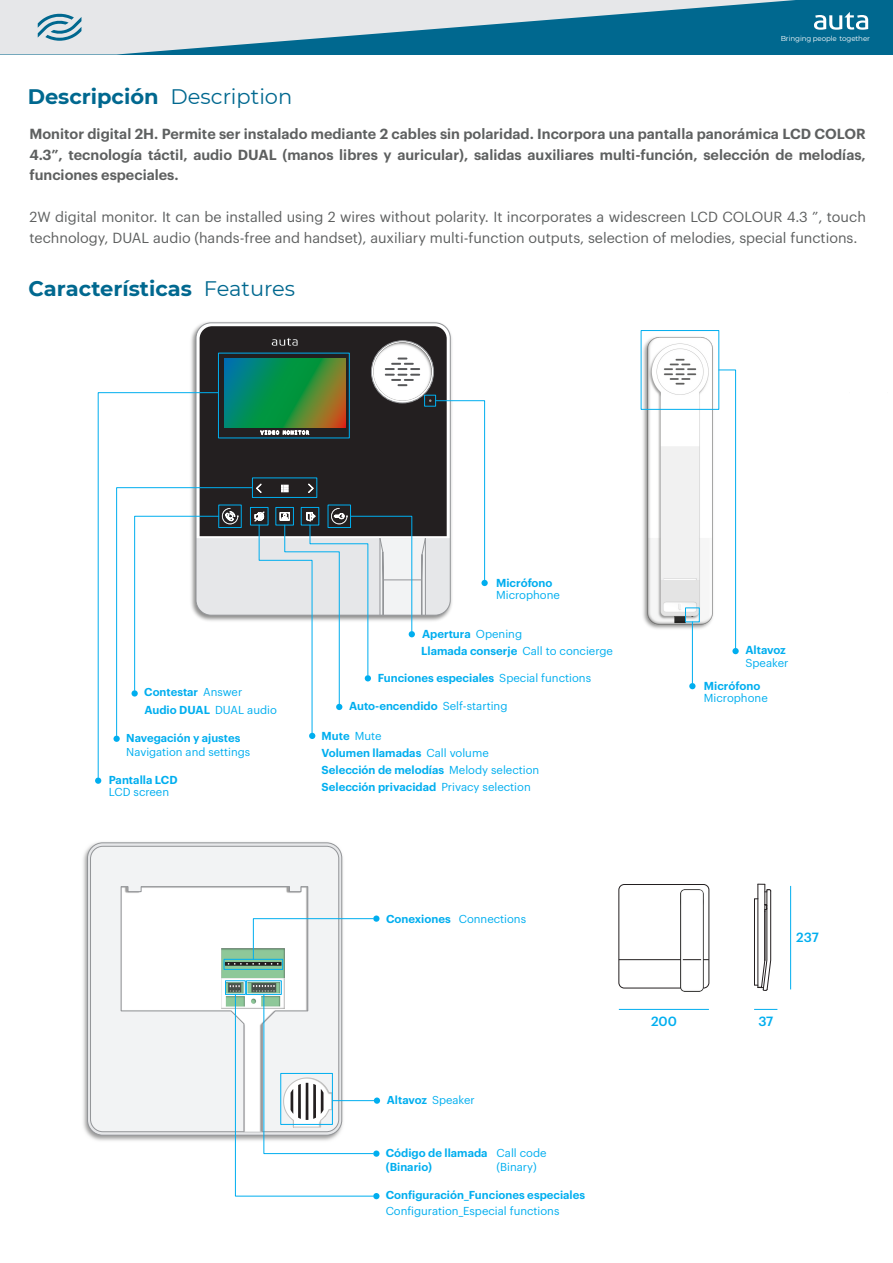
<style>
.page{position:relative;width:893px;height:1263px;background:#fff}
.page>*{position:absolute;margin:0;border:0;box-sizing:border-box;transform-origin:0 0}
.t1{font:700 21px "Montserrat";color:#00688f}
.t2{font:600 14.4px/20.2px "Graphik";color:#5e6060;text-align:justify}
.t3{font:14.4px/20.2px "Graphik";color:#5e6060}
.t4{font:500 13.05px "Graphik";letter-spacing:-.005em;color:#00aeef}
.t5{font:600 11.25px/17.1px "Graphik";color:#00aeef}
.t6{font:11.25px/14px "Graphik";color:#00aeef}
.t7{font:7.2px "Montserrat";letter-spacing:-.015em;color:#fff}
.s1{font-weight:400}
.s2{font-weight:600}
</style>
<div class="page">
<svg style="left:0;top:0;width:893px;height:54px;background:#75a8bd"></svg>
<svg style="left:38px;top:13px;width:43px;height:28px"></svg>
<img style="left:83px;top:842px;width:260px;height:300px">
<div style="left:90px;top:845px;width:249px;height:287px;background:#f2f3f4"></div>
<svg style="left:121px;top:886px;width:187px;height:246px"></svg>
<svg style="left:225px;top:962px;width:56px;height:4px"></svg>
<div style="left:373px;top:915px;width:6px;height:7px;background:#00aeef;border-radius:50%"></div>
<svg style="left:200px;top:326px;width:247px;height:73px;background:#262526"></svg>
<svg style="left:371px;top:341px;width:63px;height:62px"></svg>
<img style="left:224px;top:359px;width:121px;height:40px">
<svg style="left:272px;top:337px;width:26px;height:9px"></svg>
<img style="left:374px;top:343px;width:57px;height:56px">
<svg style="left:385px;top:358px;width:35px;height:28px"></svg>
<div style="left:618px;top:884px;width:91px;height:104px;border:1px solid #231f20;border-radius:5px"></div>
<hr style="left:619px;top:959px;width:90px;height:1px;background:#231f20">
<img style="left:680px;top:889px;width:24px;height:102px">
<svg style="left:683px;top:959px;width:18px;height:1px"></svg>
<img style="left:643px;top:336px;width:70px;height:295px">
<div style="left:641px;top:330px;width:78px;height:80px;border:1px solid #00aeef"></div>
<div style="left:685px;top:607px;width:15px;height:15px;border:1px solid #00aeef"></div>
<svg style="left:718px;top:369px;width:18px;height:280px"></svg>
<hr style="left:692px;top:622px;width:1px;height:61px;background:#00aeef">
<div style="left:732px;top:648px;width:7px;height:6px;background:#00aeef;border-radius:50%"></div>
<svg style="left:689px;top:683px;width:6px;height:6px"></svg>
<div style="left:481px;top:580px;width:7px;height:6px;background:#00aeef;border-radius:50%"></div>
<div style="left:218px;top:353px;width:132px;height:85px;border:1px solid #00aeef"></div>
<div style="left:424px;top:395px;width:12px;height:12px;border:1px solid #00aeef"></div>
<svg style="left:97px;top:392px;width:122px;height:385px"></svg>
<div style="left:113px;top:736px;width:7px;height:6px;background:#00aeef;border-radius:50%"></div>
<div style="left:95px;top:777px;width:6px;height:7px;background:#00aeef;border-radius:50%"></div>
<svg style="left:228px;top:918px;width:146px;height:47px"></svg>
<div style="left:224px;top:959px;width:59px;height:11px;border:1px solid #00aeef"></div>
<svg style="left:235px;top:994px;width:144px;height:205px"></svg>
<div style="left:246px;top:980px;width:36px;height:15px;border:1px solid #00aeef"></div>
<div style="left:225px;top:980px;width:21px;height:15px;border:1px solid #00aeef"></div>
<hr style="left:790px;top:886px;width:1px;height:103px;background:#00aeef">
<svg style="left:754px;top:1009px;width:23px;height:1px"></svg>
<hr style="left:619px;top:1009px;width:90px;height:1px;background:#00aeef">
<svg style="left:116px;top:399px;width:369px;height:340px"></svg>
<div style="left:754px;top:898px;width:4px;height:88px;border:1px solid #231f20"></div>
<svg style="left:757px;top:884px;width:15px;height:107px"></svg>
<h1 class="t1" style="left:28px;top:84px;width:266px">Descripción <span class="s1">Description</span></h1>
<p class="t7" style="left:781px;top:34px;width:91px">Bringing people together</p>
<p class="t2" style="left:29px;top:125px;width:838px">Monitor digital 2H. Permite ser instalado mediante 2 cables sin polaridad. Incorpora una pantalla panorámica LCD COLOR 4.3”, tecnología táctil, audio DUAL (manos libres y auricular), salidas auxiliares multi-función, selección de melodías, funciones especiales.</p>
<p class="t3" style="left:29px;top:208px;width:838px">2W digital monitor. It can be installed using 2 wires without polarity. It incorporates a widescreen LCD COLOUR 4.3 ”, touch technology, DUAL audio (hands-free and handset), auxiliary multi-function outputs, selection of melodies, special functions.</p>
<h1 class="t1" style="left:29px;top:275px;width:268px">Características <span class="s1">Features</span></h1>
<p class="t5" style="left:144px;top:684px;width:134px">Contestar <span class="s1">Answer<br></span>Audio DUAL <span class="s1">DUAL audio</span></p>
<p class="t5" style="left:126px;top:730px;width:116px">Navegación y ajustes</p>
<p class="t6" style="left:126px;top:745px;width:125px">Navigation and settings</p>
<p class="t5" style="left:109px;top:772px;width:70px">Pantalla LCD</p>
<p class="t6" style="left:109px;top:786px;width:62px">LCD screen</p>
<p class="t5" style="left:496px;top:574px;width:58px">Micrófono</p>
<p class="t6" style="left:496px;top:588px;width:65px">Microphone</p>
<p class="t5" style="left:422px;top:625px;width:102px">Apertura <span class="s1">Opening</span></p>
<p class="t5" style="left:421px;top:643px;width:193px">Llamada conserje <span class="s1">Call to concierge</span></p>
<p class="t5" style="left:378px;top:669px;width:215px">Funciones especiales <span class="s1">Special functions</span></p>
<p class="t5" style="left:349px;top:698px;width:160px">Auto-encendido <span class="s1">Self-starting</span></p>
<p class="t5" style="left:322px;top:727px;width:219px">Mute <span class="s1">Mute<br></span>Volumen llamadas <span class="s1">Call volume<br></span>Selección de melodías <span class="s1">Melody selection<br></span>Selección privacidad <span class="s1">Privacy selection</span></p>
<p class="t5" style="left:745px;top:642px;width:42px">Altavoz</p>
<p class="t6" style="left:745px;top:656px;width:45px">Speaker</p>
<p class="t5" style="left:704px;top:677px;width:58px">Micrófono</p>
<p class="t6" style="left:704px;top:691px;width:65px">Microphone</p>
<p class="t6" style="left:386px;top:912px;width:142px"><span class="s2">Conexiones</span> Connections</p>
<p class="t5" style="left:387px;top:1092px;width:89px">Altavoz <span class="s1">Speaker</span></p>
<p class="t6" style="left:497px;top:1146px;width:51px">Call code (Binary)</p>
<p class="t5" style="left:386px;top:1146px;width:103px;line-height:14px">Código de llamada (Binario)</p>
<p class="t6" style="left:386px;top:1204px;width:175px">Configuration_Especial functions</p>
<p class="t5" style="left:386px;top:1187px;width:201px">Configuración_Funciones especiales</p>
<p class="t4" style="left:796px;top:931px;width:24px">237</p>
<p class="t4" style="left:651px;top:1015px;width:27px">200</p>
<p class="t4" style="left:758px;top:1015px;width:17px">37</p>
</div>
